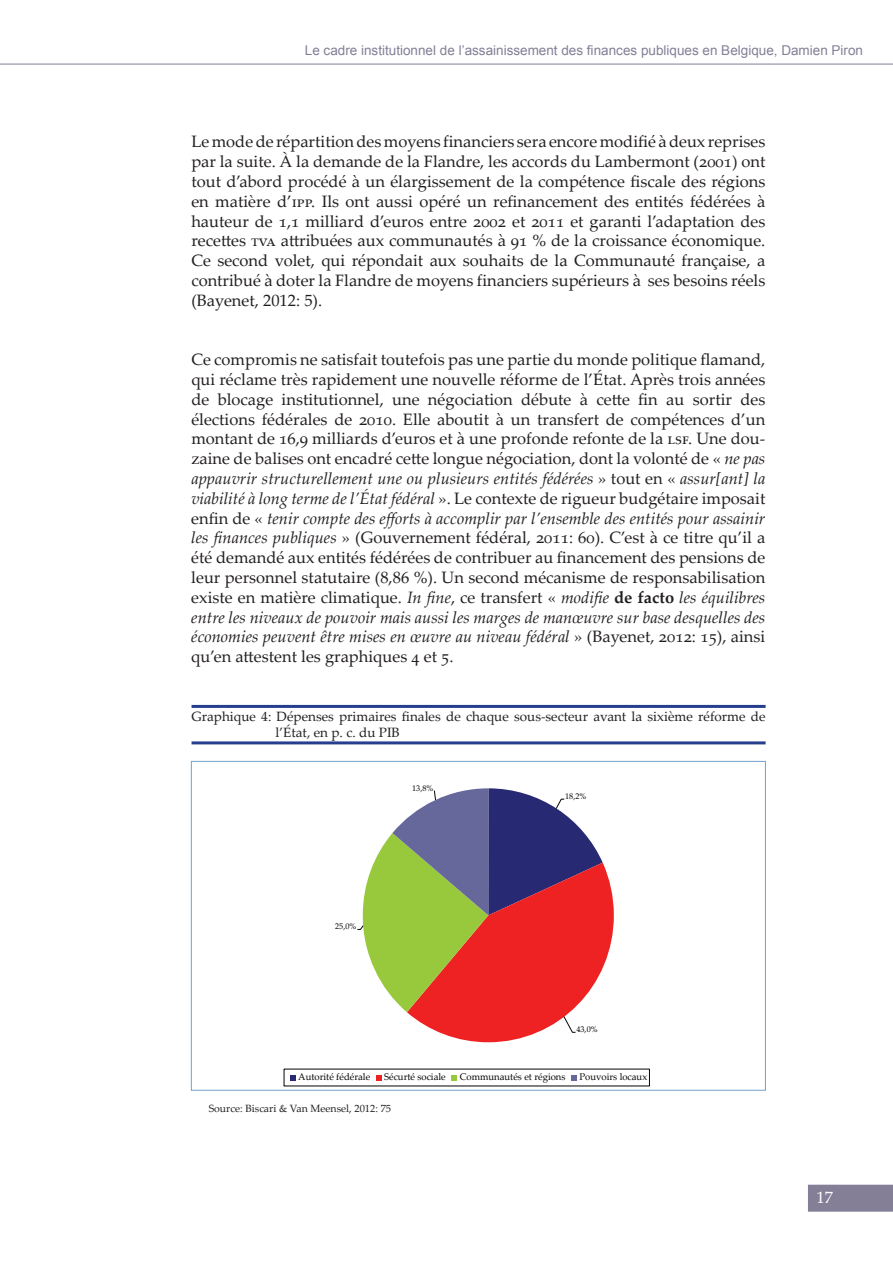
<style>
.page{position:relative;width:893px;height:1263px;background:#fff}
.page>*{position:absolute;margin:0;border:0;box-sizing:border-box;transform-origin:0 0}
.t1{font:16.5px/19.8px "Palatino Linotype";color:#231f20;text-align:justify}
.t2{font:16.5px "Palatino Linotype";color:#fff}
.t3{font:13.5px/16.5px "Palatino Linotype";color:#231f20}
.t4{font:13.5px "Arial";color:#847f97}
.t5{font:10.5px "Palatino Linotype";color:#231f20}
.t6{font:9.6px "Palatino Linotype";color:#050504}
.t7{font:8.25px "Palatino Linotype";color:#050504}
.s1{font-style:italic}
.s2{font-weight:700}
</style>
<div class="page">
<div style="left:808px;top:1185px;width:85px;height:27px;background:#847f97"></div>
<hr style="left:0;top:64px;width:893px;height:1px;background:#847f97">
<svg style="left:441px;top:788px;width:173px;height:254px"></svg>
<svg style="left:357px;top:790px;width:219px;height:243px"></svg>
<svg style="left:290px;top:1075px;width:6px;height:5px"></svg>
<svg style="left:376px;top:1075px;width:6px;height:5px"></svg>
<svg style="left:451px;top:1075px;width:6px;height:5px"></svg>
<svg style="left:571px;top:1075px;width:6px;height:5px"></svg>
<hr style="left:192px;top:705px;width:574px;height:3px;background:#253f8e">
<hr style="left:192px;top:741px;width:574px;height:3px;background:#253f8e">
<p class="t4" style="left:305px;top:42px;width:560px">Le cadre institutionnel de l’assainissement des finances publiques en Belgique, Damien Piron</p>
<p class="t1" style="left:191px;top:131px;width:576px">Le mode de répartition des moyens financiers sera encore modifié à deux reprises par la suite. À la demande de la Flandre, les accords du Lambermont (2001) ont tout d’abord procédé à un élargissement de la compétence fiscale des régions en matière d’ipp. Ils ont aussi opéré un refinancement des entités fédérées à hauteur de 1,1 milliard d’euros entre 2002 et 2011 et garanti l’adaptation des recettes tva attribuées aux communautés à 91 % de la croissance économique.<br>Ce second volet, qui répondait aux souhaits de la Communauté française, a contribué à doter la Flandre de moyens financiers supérieurs à ses besoins réels (Bayenet, 2012: 5).</p>
<p class="t1" style="left:191px;top:349px;width:576px">Ce compromis ne satisfait toutefois pas une partie du monde politique flamand, qui réclame très rapidement une nouvelle réforme de l’État. Après trois années de blocage institutionnel, une négociation débute à cette fin au sortir des élections fédérales de 2010. Elle aboutit à un transfert de compétences d’un montant de 16,9 milliards d’euros et à une profonde refonte de la lsf. Une dou&shy;zaine de balises ont encadré cette longue négociation, dont la volonté de « <span class="s1">ne pas appauvrir structurellement une ou plusieurs entités fédérées</span> » tout en « <span class="s1">assur[ant] la viabilité à long terme de l’État fédéral</span> ». Le contexte de rigueur budgétaire imposait enfin de « <span class="s1">tenir compte des efforts à accomplir par l’ensemble des entités pour assainir les finances publiques</span> » (Gouvernement fédéral, 2011: 60). C’est à ce titre qu’il a été demandé aux entités fédérées de contribuer au financement des pensions de leur personnel statutaire (8,86 %). Un second mécanisme de responsabilisation existe en matière climatique. <span class="s1">In fine</span>, ce transfert « <span class="s1">modifie</span> <span class="s2">de facto</span> <span class="s1">les équilibres entre les niveaux de pouvoir mais aussi les marges de manœuvre sur base desquelles des économies peuvent être mises en œuvre au niveau fédéral</span> » (Bayenet, 2012: 15), ainsi qu’en attestent les graphiques 4 et 5.</p>
<p class="t3" style="left:276px;top:707px;width:492px;text-indent:-84px">Graphique 4: Dépenses primaires finales de chaque sous-secteur avant la sixième réforme de l’État, en p. c. du PIB</p>
<p class="t7" style="left:335px;top:921px;width:23px">25,0%</p>
<p class="t7" style="left:412px;top:782px;width:23px">13,8%</p>
<p class="t7" style="left:565px;top:790px;width:23px">18,2%</p>
<p class="t7" style="left:576px;top:1023px;width:23px">43,0%</p>
<p class="t6" style="left:298px;top:1070px;width:73px">Autorité fédérale</p>
<p class="t6" style="left:384px;top:1070px;width:63px">Sécurté sociale</p>
<p class="t6" style="left:460px;top:1070px;width:107px">Communautés et régions</p>
<p class="t6" style="left:579px;top:1070px;width:69px">Pouvoirs locaux</p>
<p class="t5" style="left:209px;top:1101px;width:184px">Source: Biscari &amp; Van Meensel, 2012: 75</p>
<p class="t2" style="left:816px;top:1186px;width:18px">17</p>
</div>
